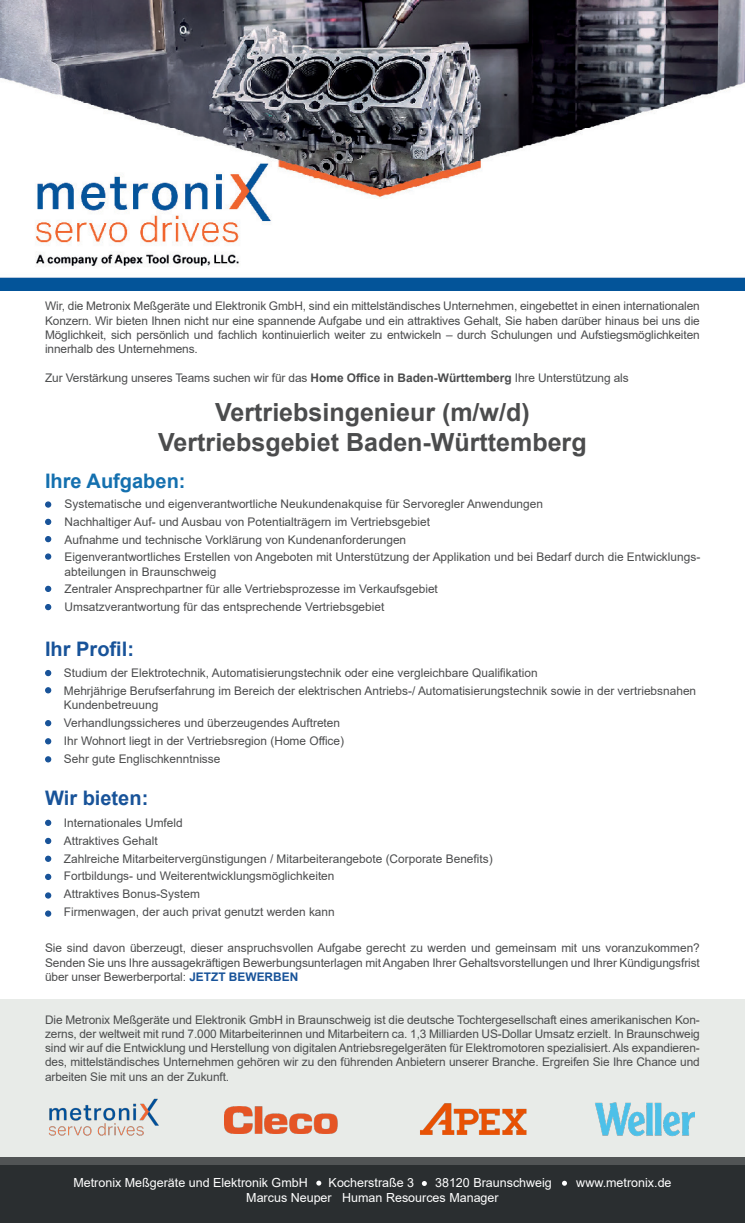
<style>
.page{position:relative;width:745px;height:1223px;background:#fff}
.page>*{position:absolute;margin:0;border:0;box-sizing:border-box;transform-origin:0 0}
.t1{font:700 25px "Arial";color:#4b4c4d}
.t2{font:700 20px "Arial";color:#185399}
.t3{font:700 20px "Arial";color:#1470af}
.t4{font:12.5px "Arial";color:#fff}
.t5{font:11.88px/14.2px "Arial";color:#4b4c4d;text-align:justify}
.s1{font-weight:700}
.s2{font-weight:700;color:#185399}
</style>
<div class="page">
<div style="left:0;top:1163px;width:744px;height:59px;background:#2a2e30"></div>
<div style="left:0;top:1156px;width:744px;height:8px;background:#515455"></div>
<div style="left:1px;top:999px;width:743px;height:157px;background:#e8ebe8"></div>
<img style="left:0;top:0;width:744px;height:290px">
<svg style="left:316px;top:1180px;width:5px;height:5px"></svg>
<svg style="left:421px;top:1181px;width:5px;height:4px"></svg>
<svg style="left:562px;top:1180px;width:4px;height:5px"></svg>
<svg style="left:45px;top:670px;width:6px;height:6px"></svg>
<svg style="left:45px;top:687px;width:6px;height:6px"></svg>
<svg style="left:45px;top:720px;width:6px;height:6px"></svg>
<svg style="left:45px;top:738px;width:6px;height:6px"></svg>
<svg style="left:45px;top:501px;width:6px;height:6px"></svg>
<svg style="left:45px;top:519px;width:6px;height:6px"></svg>
<svg style="left:45px;top:536px;width:6px;height:6px"></svg>
<svg style="left:45px;top:553px;width:6px;height:6px"></svg>
<div style="left:45px;top:585px;width:6px;height:7px;border:1px solid #185399;border-radius:50%"></div>
<svg style="left:45px;top:604px;width:6px;height:6px"></svg>
<img style="left:224px;top:1106px;width:114px;height:27px">
<img style="left:48px;top:1098px;width:111px;height:38px">
<img style="left:595px;top:1102px;width:99px;height:35px">
<img style="left:420px;top:1103px;width:107px;height:32px">
<div style="left:45px;top:819px;width:6px;height:7px;border:1px solid #185399;border-radius:50%"></div>
<div style="left:45px;top:837px;width:6px;height:7px;border:1px solid #185399;border-radius:50%"></div>
<div style="left:45px;top:855px;width:6px;height:7px;border:1px solid #185399;border-radius:50%"></div>
<div style="left:45px;top:873px;width:6px;height:7px;border:1px solid #185399;border-radius:50%"></div>
<svg style="left:45px;top:756px;width:6px;height:6px"></svg>
<svg style="left:45px;top:892px;width:6px;height:6px"></svg>
<svg style="left:45px;top:910px;width:6px;height:6px"></svg>
<p class="t5" style="left:45px;top:299px;width:655px">Wir, die Metronix Meßgeräte und Elektronik GmbH, sind ein mittelständisches Unternehmen, eingebettet in einen internationalen Konzern. Wir bieten Ihnen nicht nur eine spannende Aufgabe und ein attraktives Gehalt, Sie haben darüber hinaus bei uns die Möglichkeit, sich persönlich und fachlich kontinuierlich weiter zu entwickeln – durch Schulungen und Aufstiegsmöglichkeiten innerhalb des Unternehmens.</p>
<p class="t5" style="left:45px;top:370px;width:584px">Zur Verstärkung unseres Teams suchen wir für das <span class="s1">Home Office in Baden-Württemberg</span> Ihre Unterstützung als</p>
<p class="t1" style="left:215px;top:395px;width:315px">Vertriebsingenieur (m/w/d)</p>
<p class="t1" style="left:158px;top:425px;width:429px">Vertriebsgebiet Baden-Württemberg</p>
<p class="t3" style="left:45px;top:466px;width:142px">Ihre Aufgaben:</p>
<p class="t5" style="left:64px;top:496px;width:479px">Systematische und eigenverantwortliche Neukundenakquise für Servoregler Anwendungen</p>
<p class="t5" style="left:64px;top:514px;width:367px">Nachhaltiger Auf- und Ausbau von Potentialträgern im Vertriebsgebiet</p>
<p class="t5" style="left:64px;top:532px;width:343px">Aufnahme und technische Vorklärung von Kundenanforderungen</p>
<p class="t5" style="left:64px;top:550px;width:637px">Eigenverantwortliches Erstellen von Angeboten mit Unterstützung der Applikation und bei Bedarf durch die Entwicklungs&shy;abteilungen in Braunschweig</p>
<p class="t5" style="left:64px;top:582px;width:374px">Zentraler Ansprechpartner für alle Vertriebsprozesse im Verkaufsgebiet</p>
<p class="t5" style="left:64px;top:600px;width:321px">Umsatzverantwortung für das entsprechende Vertriebsgebiet</p>
<p class="t2" style="left:45px;top:634px;width:90px">Ihr Profil:</p>
<p class="t5" style="left:64px;top:666px;width:475px">Studium der Elektrotechnik, Automatisierungstechnik oder eine vergleichbare Qualifikation</p>
<p class="t5" style="left:64px;top:683px;width:633px">Mehrjährige Berufserfahrung im Bereich der elektrischen Antriebs-/ Automatisierungstechnik sowie in der vertriebsnahen<br>Kundenbetreuung</p>
<p class="t5" style="left:64px;top:715px;width:277px">Verhandlungssicheres und überzeugendes Auftreten</p>
<p class="t5" style="left:64px;top:733px;width:281px">Ihr Wohnort liegt in der Vertriebsregion (Home Office)</p>
<p class="t5" style="left:64px;top:751px;width:158px">Sehr gute Englischkenntnisse</p>
<p class="t2" style="left:45px;top:784px;width:105px">Wir bieten:</p>
<p class="t5" style="left:64px;top:815px;width:120px">Internationales Umfeld</p>
<p class="t5" style="left:64px;top:833px;width:95px">Attraktives Gehalt</p>
<p class="t5" style="left:64px;top:851px;width:430px">Zahlreiche Mitarbeitervergünstigungen / Mitarbeiterangebote (Corporate Benefits)</p>
<p class="t5" style="left:64px;top:869px;width:272px">Fortbildungs- und Weiterentwicklungsmöglichkeiten</p>
<p class="t5" style="left:64px;top:886px;width:137px">Attraktives Bonus-System</p>
<p class="t5" style="left:64px;top:904px;width:272px">Firmenwagen, der auch privat genutzt werden kann</p>
<p class="t5" style="left:45px;top:941px;width:656px">Sie sind davon überzeugt, dieser anspruchsvollen Aufgabe gerecht zu werden und gemeinsam mit uns voranzukommen?<br>Senden Sie uns Ihre aussagekräftigen Bewerbungsunterlagen mit Angaben Ihrer Gehaltsvorstellungen und Ihrer Kündigungsfrist über unser Bewerberportal: <span class="s2">JETZT BEWERBEN</span></p>
<p class="t5" style="left:45px;top:1012px;width:656px">Die Metronix Meßgeräte und Elektronik GmbH in Braunschweig ist die deutsche Tochtergesellschaft eines amerikanischen Kon&shy;zerns, der weltweit mit rund 7.000 Mitarbeiterinnen und Mitarbeitern ca. 1,3 Milliarden US-Dollar Umsatz erzielt. In Braunschweig sind wir auf die Entwicklung und Herstellung von digitalen Antriebsregelgeräten für Elektromotoren spezialisiert. Als expandieren&shy;des, mittelständisches Unternehmen gehören wir zu den führenden Anbietern unserer Branche. Ergreifen Sie Ihre Chance und arbeiten Sie mit uns an der Zukunft.</p>
<p class="t4" style="left:73px;top:1174px;width:236px">Metronix Meßgeräte und Elektronik GmbH</p>
<p class="t4" style="left:328px;top:1174px;width:87px">Kocherstraße 3</p>
<p class="t4" style="left:435px;top:1174px;width:118px">38120 Braunschweig</p>
<p class="t4" style="left:576px;top:1174px;width:97px">www.metronix.de</p>
<p class="t4" style="left:246px;top:1189px;width:254px">Marcus Neuper Human Resources Manager</p>
</div>
